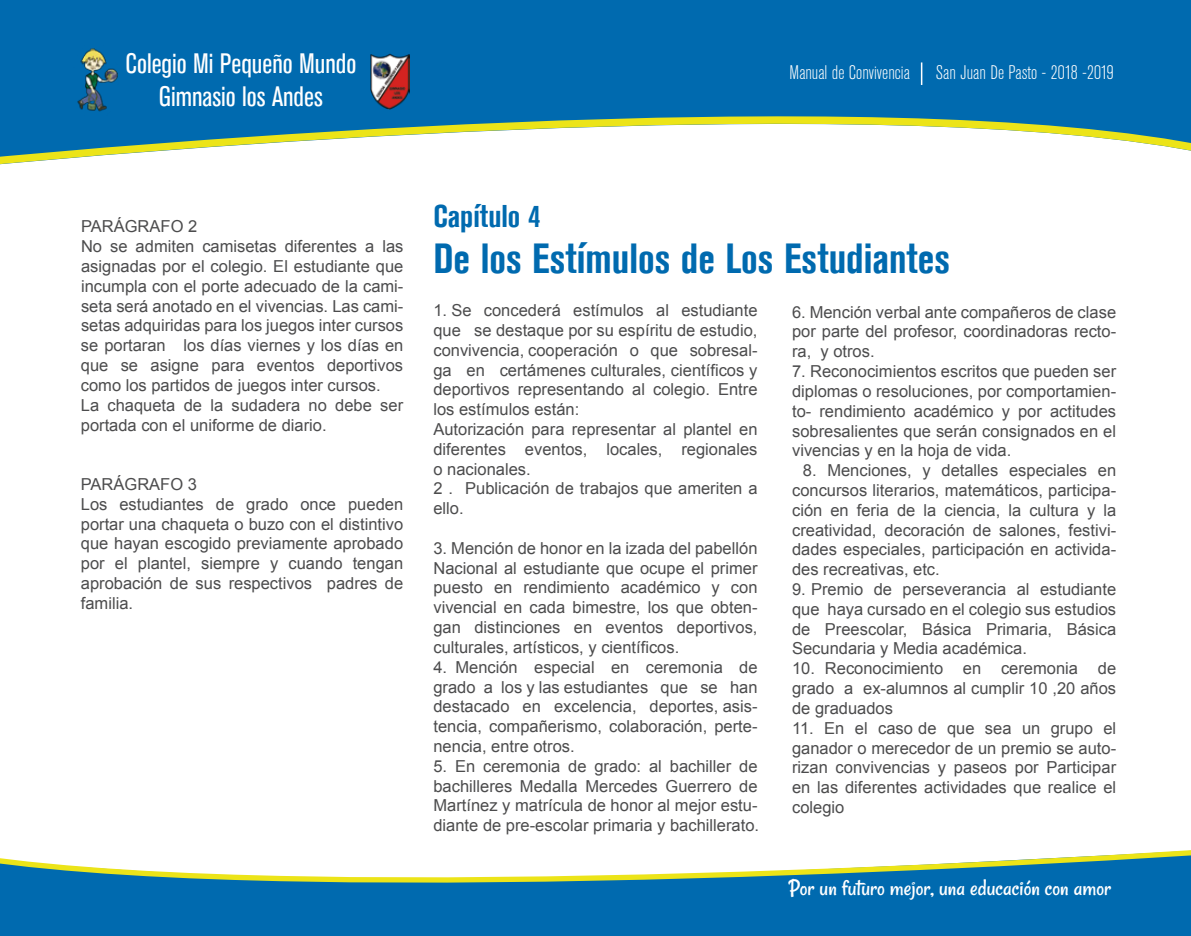
<style>
.page{position:relative;width:1191px;height:936px;background:#fff}
.page>*{position:absolute;margin:0;border:0;box-sizing:border-box;transform-origin:0 0}
.t1{font:700 condensed 42px "Akzidenz Grotesk BE";color:#006aaf}
.t2{font:700 condensed 31.35px "Akzidenz Grotesk BE";color:#006aaf}
.t3{font:condensed 27.9px/33.6px "Akzidenz Grotesk BE";color:#fff;text-align:center}
.t4{font:23.7px "Rancho";color:#fff}
.t5{font:300 condensed 19.5px "Akzidenz Grotesk BE";color:#fff}
.t6{font:16.5px/19.8px "Arial";color:#4c4c4d;text-align:justify}
</style>
<div class="page">
<svg style="left:0;top:0;width:1191px;height:165px;fill:#006aaf"></svg>
<div style="left:0;top:925px;width:1191px;height:10px;background:#006aaf"></div>
<svg style="left:0;top:850px;width:1191px;height:75px;fill:#006aaf"></svg>
<svg style="left:921px;top:62px;width:1px;height:23px"></svg>
<img style="left:370px;top:54px;width:40px;height:55px">
<img style="left:74px;top:43px;width:45px;height:72px">
<h3 class="t3" style="left:125px;top:47px;width:232px">Colegio Mi Pequeño Mundo<br>Gimnasio los Andes</h3>
<p class="t5" style="left:789px;top:62px;width:122px">Manual de Convivencia</p>
<p class="t5" style="left:936px;top:62px;width:179px">San Juan De Pasto - 2018 -2019</p>
<p class="t6" style="left:81px;top:217px;width:324px;text-align:left">PARÁGRAFO 2<br>No se admiten camisetas diferentes a las asignadas por el colegio. El estudiante que incumpla con el porte adecuado de la cami&shy;seta será anotado en el vivencias. Las cami&shy;setas adquiridas para los juegos inter cursos se portaran los días viernes y los días en que se asigne para eventos deportivos como los partidos de juegos inter cursos.<br>La chaqueta de la sudadera no debe ser portada con el uniforme de diario.</p>
<p class="t6" style="left:81px;top:474px;width:324px;text-align:left">PARÁGRAFO 3<br>Los estudiantes de grado once pueden portar una chaqueta o buzo con el distintivo que hayan escogido previamente aprobado por el plantel, siempre y cuando tengan aprobación de sus respectivos padres de familia.</p>
<h2 class="t2" style="left:433px;top:198px;width:109px">Capítulo 4</h2>
<h1 class="t1" style="left:433px;top:234px;width:518px">De los Estímulos de Los Estudiantes</h1>
<p class="t6" style="left:433px;top:300px;width:325px;text-align:left">1. Se concederá estímulos al estudiante que se destaque por su espíritu de estudio, convivencia, cooperación o que sobresal&shy;ga en certámenes culturales, científicos y deportivos representando al colegio. Entre los estímulos están:<br>Autorización para representar al plantel en diferentes eventos, locales, regionales o nacionales.<br>2 . Publicación de trabajos que ameriten a ello.</p>
<p class="t6" style="left:433px;top:538px;width:325px">3. Mención de honor en la izada del pabellón Nacional al estudiante que ocupe el primer puesto en rendimiento académico y con vivencial en cada bimestre, los que obten&shy;gan distinciones en eventos deportivos, culturales, artísticos, y científicos.</p>
<p class="t6" style="left:433px;top:657px;width:326px">4. Mención especial en ceremonia de grado a los y las estudiantes que se han destacado en excelencia, deportes, asis&shy;tencia, compañerismo, colaboración, perte&shy;nencia, entre otros.</p>
<p class="t6" style="left:433px;top:756px;width:327px">5. En ceremonia de grado: al bachiller de bachilleres Medalla Mercedes Guerrero de Martínez y matrícula de honor al mejor estu&shy;diante de pre-escolar primaria y bachillerato.</p>
<p class="t6" style="left:792px;top:302px;width:325px">6. Mención verbal ante compañeros de clase por parte del profesor, coordinadoras recto&shy;ra, y otros.</p>
<p class="t6" style="left:792px;top:361px;width:325px">7. Reconocimientos escritos que pueden ser diplomas o resoluciones, por comportamien&shy;to- rendimiento académico y por actitudes sobresalientes que serán consignados en el vivencias y en la hoja de vida.</p>
<p class="t6" style="left:792px;top:460px;width:325px;text-indent:11px">8. Menciones, y detalles especiales en concursos literarios, matemáticos, participa&shy;ción en feria de la ciencia, la cultura y la creatividad, decoración de salones, festivi&shy;dades especiales, participación en activida&shy;des recreativas, etc.</p>
<p class="t6" style="left:792px;top:579px;width:325px">9. Premio de perseverancia al estudiante que haya cursado en el colegio sus estudios de Preescolar, Básica Primaria, Básica Secundaria y Media académica.</p>
<p class="t6" style="left:792px;top:658px;width:325px">10. Reconocimiento en ceremonia de grado a ex-alumnos al cumplir 10 ,20 años de graduados</p>
<p class="t6" style="left:792px;top:718px;width:326px">11. En el caso de que sea un grupo el ganador o merecedor de un premio se auto&shy;rizan convivencias y paseos por Participar en las diferentes actividades que realice el colegio</p>
<h3 class="t4" style="left:789px;top:873px;width:324px">Por un futuro mejor, una educación con amor</h3>
</div>
